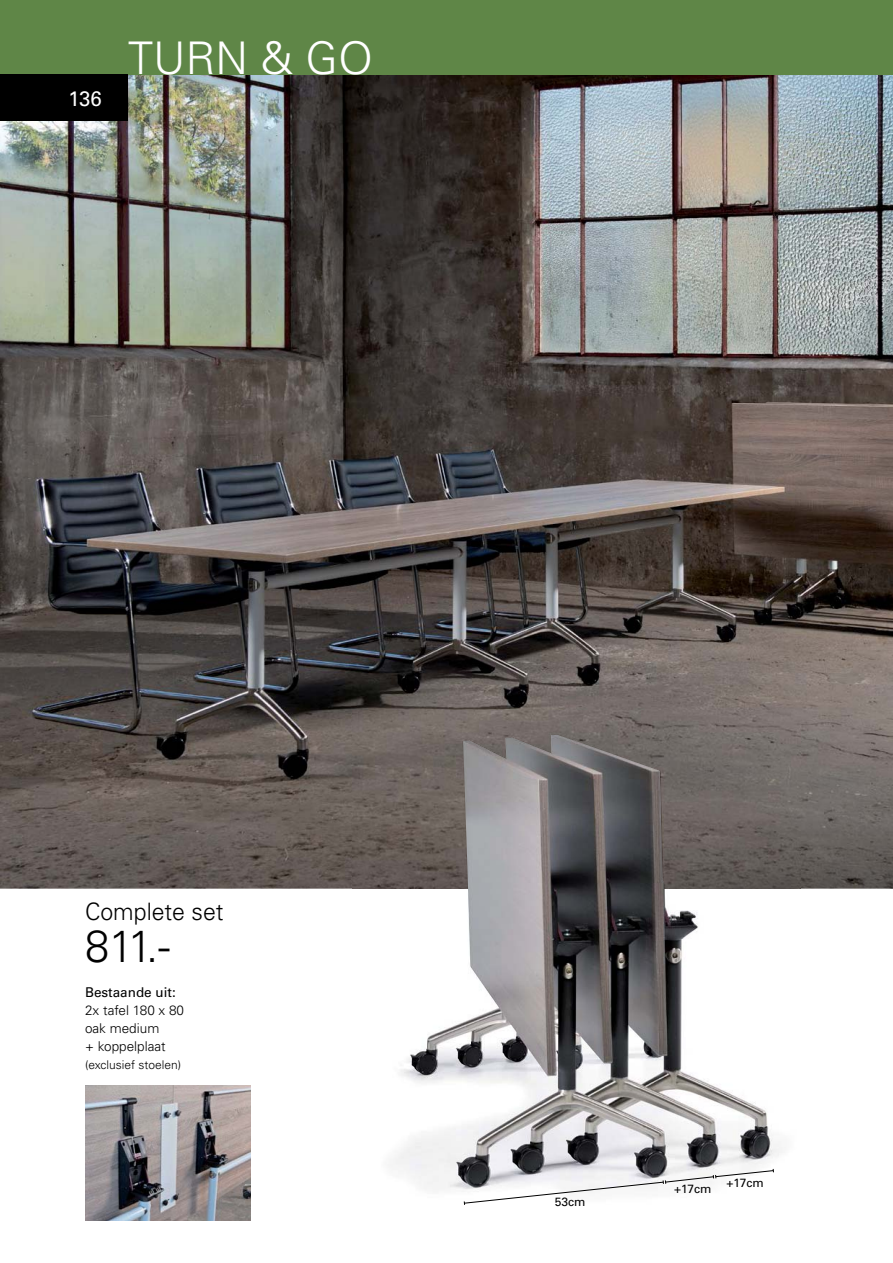
<style>
.page{position:relative;width:893px;height:1263px;background:#fff}
.page>*{position:absolute;margin:0;border:0;box-sizing:border-box;transform-origin:0 0}
.t1{font:300 45px "Univers";color:#fff}
.t2{font:300 45px "Univers";color:#000;scale:.96 1}
.t3{font:300 24px "Univers";color:#000;scale:.96 1}
.t4{font:21px "Univers";color:#fff;scale:.96 1}
.t5{font:300 13.5px/18px "Univers";color:#000}
.t6{font:13.5px "Univers";color:#000}
.t7{font:300 12px "Univers";color:#000}
.t8{font:12px "Univers";color:#000}
</style>
<div class="page">
<img style="left:0;top:74px;width:893px;height:815px">
<div style="left:0;top:0;width:893px;height:74px;background:#5f8647"></div>
<div style="left:0;top:74px;width:128px;height:47px;background:#000"></div>
<img style="left:85px;top:1086px;width:166px;height:134px">
<img style="left:353px;top:710px;width:447px;height:494px">
<img style="left:411px;top:735px;width:181px;height:453px">
<svg style="left:464px;top:1169px;width:310px;height:36px"></svg>
<h3 class="t4" style="left:68px;top:91px;width:36px">136</h3>
<h1 class="t1" style="left:128px;top:42px;width:247px">TURN &amp; GO</h1>
<h2 class="t3" style="left:85px;top:903px;width:146px">Complete set</h2>
<h1 class="t2" style="left:85px;top:930px;width:90px">811.-</h1>
<p class="t6" style="left:85px;top:987px;width:92px">Bestaande uit:</p>
<p class="t5" style="left:85px;top:1002px;width:101px">2x tafel 180 x 80 oak medium<br>+ koppelplaat</p>
<p class="t7" style="left:85px;top:1060px;width:98px">(exclusief stoelen)</p>
<p class="t8" style="left:555px;top:1198px;width:32px">53cm</p>
<p class="t8" style="left:674px;top:1184px;width:39px">+17cm</p>
<p class="t8" style="left:726px;top:1179px;width:39px">+17cm</p>
</div>
